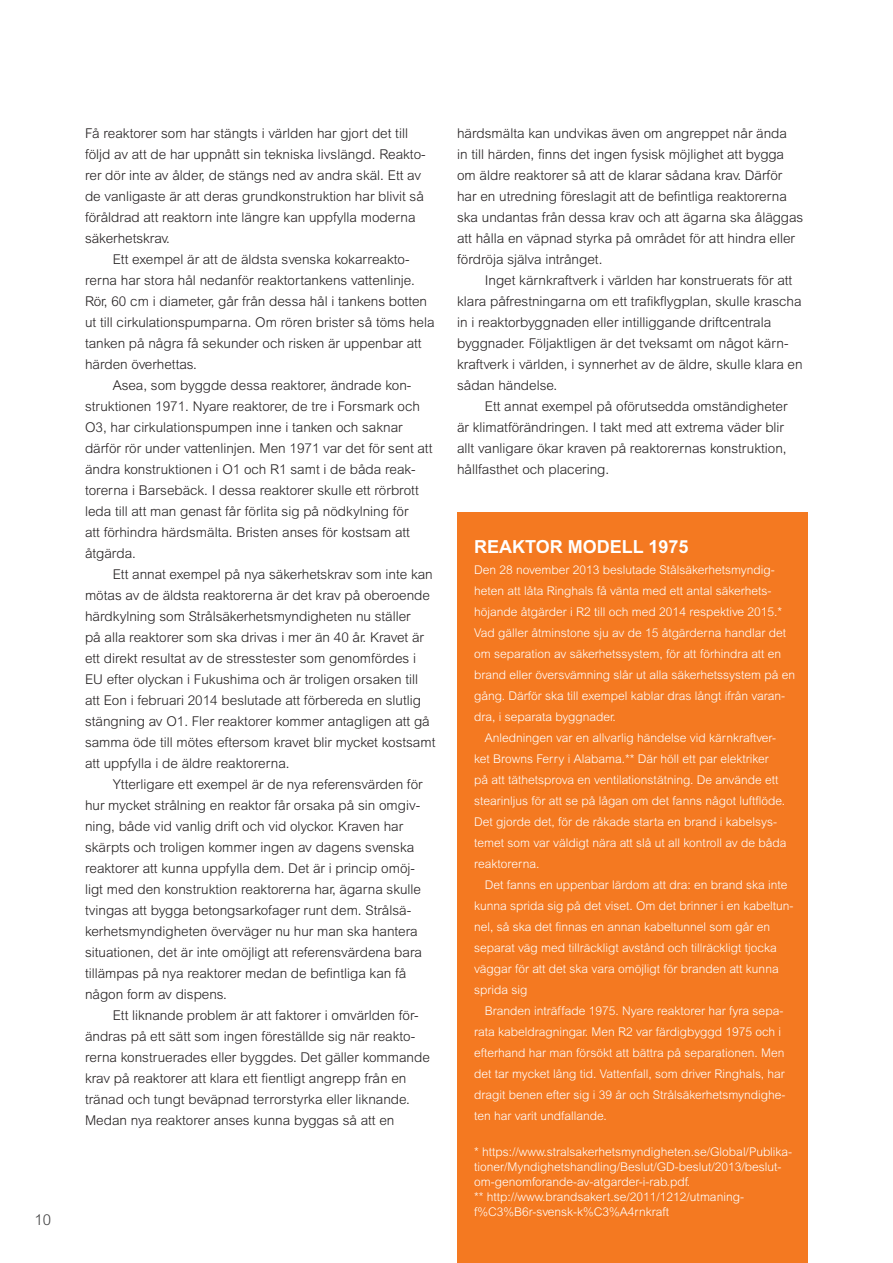
<style>
.page{position:relative;width:893px;height:1263px;background:#fff}
.page>*{position:absolute;margin:0;border:0;box-sizing:border-box;transform-origin:0 0}
.t1{font:700 18px "Arial MT Std";color:#fff}
.t2{font:300 15px "Arial MT Std";color:#3e3e3f}
.t3{font:300 13.5px/21px "Arial MT Std";color:#231f20}
.t4{font:300 12px/15px "Arial MT Std";color:#fff}
</style>
<div class="page">
<div style="left:457px;top:512px;width:351px;height:751px;background:#f47921"></div>
<p class="t2" style="left:34px;top:1211px;width:18px">10</p>
<p class="t3" style="left:85px;top:123px;width:342px">Få reaktorer som har stängts i världen har gjort det till följd av att de har uppnått sin tekniska livslängd. Reakto&shy;rer dör inte av ålder, de stängs ned av andra skäl. Ett av de vanligaste är att deras grundkonstruktion har blivit så föråldrad att reaktorn inte längre kan uppfylla moderna säkerhetskrav.</p>
<p class="t3" style="left:113px;top:249px;width:298px">Ett exempel är att de äldsta svenska kokarreakto-</p>
<p class="t3" style="left:85px;top:270px;width:331px">rerna har stora hål nedanför reaktortankens vattenlinje.</p>
<p class="t3" style="left:85px;top:291px;width:344px">Rör, 60 cm i diameter, går från dessa hål i tankens botten</p>
<p class="t3" style="left:85px;top:312px;width:351px">ut till cirkulationspumparna. Om rören brister så töms hela</p>
<p class="t3" style="left:85px;top:333px;width:338px">tanken på några få sekunder och risken är uppenbar att</p>
<p class="t3" style="left:85px;top:354px;width:113px">härden överhettas.</p>
<p class="t3" style="left:113px;top:375px;width:300px">Asea, som byggde dessa reaktorer, ändrade kon-</p>
<p class="t3" style="left:85px;top:396px;width:336px">struktionen 1971. Nyare reaktorer, de tre i Forsmark och</p>
<p class="t3" style="left:85px;top:417px;width:319px">O3, har cirkulationspumpen inne i tanken och saknar</p>
<p class="t3" style="left:85px;top:438px;width:349px">därför rör under vattenlinjen. Men 1971 var det för sent att</p>
<p class="t3" style="left:85px;top:459px;width:332px">ändra konstruktionen i O1 och R1 samt i de båda reak-</p>
<p class="t3" style="left:85px;top:480px;width:335px">torerna i Barsebäck. I dessa reaktorer skulle ett rörbrott</p>
<p class="t3" style="left:85px;top:501px;width:325px">leda till att man genast får förlita sig på nödkylning för</p>
<p class="t3" style="left:85px;top:522px;width:326px">att förhindra härdsmälta. Bristen anses för kostsam att</p>
<p class="t3" style="left:85px;top:543px;width:52px">åtgärda.</p>
<p class="t3" style="left:113px;top:564px;width:322px">Ett annat exempel på nya säkerhetskrav som inte kan</p>
<p class="t3" style="left:85px;top:585px;width:346px">mötas av de äldsta reaktorerna är det krav på oberoende</p>
<p class="t3" style="left:85px;top:606px;width:327px">härdkylning som Strålsäkerhetsmyndigheten nu ställer</p>
<p class="t3" style="left:85px;top:627px;width:340px">på alla reaktorer som ska drivas i mer än 40 år. Kravet är</p>
<p class="t3" style="left:85px;top:648px;width:333px">ett direkt resultat av de stresstester som genomfördes i</p>
<p class="t3" style="left:85px;top:669px;width:335px">EU efter olyckan i Fukushima och är troligen orsaken till</p>
<p class="t3" style="left:85px;top:690px;width:337px">att Eon i februari 2014 beslutade att förbereda en slutlig</p>
<p class="t3" style="left:85px;top:711px;width:346px">stängning av O1. Fler reaktorer kommer antagligen att gå</p>
<p class="t3" style="left:85px;top:732px;width:352px">samma öde till mötes eftersom kravet blir mycket kostsamt</p>
<p class="t3" style="left:85px;top:753px;width:206px">att uppfylla i de äldre reaktorerna.</p>
<p class="t3" style="left:113px;top:774px;width:312px">Ytterligare ett exempel är de nya referensvärden för</p>
<p class="t3" style="left:85px;top:795px;width:337px">hur mycket strålning en reaktor får orsaka på sin omgiv-</p>
<p class="t3" style="left:85px;top:816px;width:320px">ning, både vid vanlig drift och vid olyckor. Kraven har</p>
<p class="t3" style="left:85px;top:837px;width:331px">skärpts och troligen kommer ingen av dagens svenska</p>
<p class="t3" style="left:85px;top:858px;width:331px">reaktorer att kunna uppfylla dem. Det är i princip omöj-</p>
<p class="t3" style="left:85px;top:879px;width:338px">ligt med den konstruktion reaktorerna har, ägarna skulle</p>
<p class="t3" style="left:85px;top:900px;width:328px">tvingas att bygga betongsarkofager runt dem. Strålsä-</p>
<p class="t3" style="left:85px;top:921px;width:334px">kerhetsmyndigheten överväger nu hur man ska hantera</p>
<p class="t3" style="left:85px;top:942px;width:338px">situationen, det är inte omöjligt att referensvärdena bara</p>
<p class="t3" style="left:85px;top:963px;width:323px">tillämpas på nya reaktorer medan de befintliga kan få</p>
<p class="t3" style="left:85px;top:984px;width:143px">någon form av dispens.</p>
<p class="t3" style="left:113px;top:1005px;width:307px">Ett liknande problem är att faktorer i omvärlden för-</p>
<p class="t3" style="left:85px;top:1026px;width:332px">ändras på ett sätt som ingen föreställde sig när reakto-</p>
<p class="t3" style="left:85px;top:1047px;width:346px">rerna konstruerades eller byggdes. Det gäller kommande</p>
<p class="t3" style="left:85px;top:1068px;width:323px">krav på reaktorer att klara ett fientligt angrepp från en</p>
<p class="t3" style="left:85px;top:1089px;width:326px">tränad och tungt beväpnad terrorstyrka eller liknande.</p>
<p class="t3" style="left:85px;top:1110px;width:311px">Medan nya reaktorer anses kunna byggas så att en</p>
<p class="t3" style="left:457px;top:123px;width:348px">härdsmälta kan undvikas även om angreppet når ända<br>in till härden, finns det ingen fysisk möjlighet att bygga om äldre reaktorer så att de klarar sådana krav. Därför har en utredning föreslagit att de befintliga reaktorerna ska undantas från dessa krav och att ägarna ska åläggas att hålla en väpnad styrka på området för att hindra eller fördröja själva intrånget.</p>
<p class="t3" style="left:457px;top:270px;width:347px;text-indent:28px">Inget kärnkraftverk i världen har konstruerats för att klara påfrestningarna om ett trafikflygplan, skulle krascha in i reaktorbyggnaden eller intilliggande driftcentrala byggnader. Följaktligen är det tveksamt om något kärn&shy;kraftverk i världen, i synnerhet av de äldre, skulle klara en sådan händelse.</p>
<p class="t3" style="left:457px;top:396px;width:332px;text-indent:28px">Ett annat exempel på oförutsedda omständigheter är klimatförändringen. I takt med att extrema väder blir allt vanligare ökar kraven på reaktorernas konstruktion, hållfasthet och placering.</p>
<h1 class="t1" style="left:474px;top:536px;width:216px">REAKTOR MODELL 1975</h1>
<p class="t4" style="left:474px;top:562px;width:302px">Den 28 november 2013 beslutade Stålsäkerhetsmyndig-</p>
<p class="t4" style="left:474px;top:583px;width:299px">heten att låta Ringhals få vänta med ett antal säkerhets-</p>
<p class="t4" style="left:474px;top:604px;width:310px">höjande åtgärder i R2 till och med 2014 respektive 2015.*</p>
<p class="t4" style="left:474px;top:625px;width:314px">Vad gäller åtminstone sju av de 15 åtgärderna handlar det</p>
<p class="t4" style="left:474px;top:646px;width:309px">om separation av säkerhetssystem, för att förhindra att en</p>
<p class="t4" style="left:474px;top:667px;width:322px">brand eller översvämning slår ut alla säkerhetssystem på en</p>
<p class="t4" style="left:474px;top:688px;width:313px">gång. Därför ska till exempel kablar dras långt ifrån varan-</p>
<p class="t4" style="left:474px;top:709px;width:143px">dra, i separata byggnader.</p>
<p class="t4" style="left:485px;top:730px;width:293px">Anledningen var en allvarlig händelse vid kärnkraftver-</p>
<p class="t4" style="left:474px;top:751px;width:296px">ket Browns Ferry i Alabama.** Där höll ett par elektriker</p>
<p class="t4" style="left:474px;top:772px;width:306px">på att täthetsprova en ventilationstätning. De använde ett</p>
<p class="t4" style="left:474px;top:793px;width:312px">stearinljus för att se på lågan om det fanns något luftflöde.</p>
<p class="t4" style="left:474px;top:814px;width:304px">Det gjorde det, för de råkade starta en brand i kabelsys-</p>
<p class="t4" style="left:474px;top:835px;width:314px">temet som var väldigt nära att slå ut all kontroll av de båda</p>
<p class="t4" style="left:474px;top:856px;width:67px">reaktorerna.</p>
<p class="t4" style="left:485px;top:877px;width:304px">Det fanns en uppenbar lärdom att dra: en brand ska inte</p>
<p class="t4" style="left:474px;top:898px;width:321px">kunna sprida sig på det viset. Om det brinner i en kabeltun-</p>
<p class="t4" style="left:474px;top:919px;width:298px">nel, så ska det finnas en annan kabeltunnel som går en</p>
<p class="t4" style="left:474px;top:940px;width:304px">separat väg med tillräckligt avstånd och tillräckligt tjocka</p>
<p class="t4" style="left:474px;top:961px;width:306px">väggar för att det ska vara omöjligt för branden att kunna</p>
<p class="t4" style="left:474px;top:982px;width:55px">sprida sig</p>
<p class="t4" style="left:485px;top:1003px;width:300px">Branden inträffade 1975. Nyare reaktorer har fyra sepa-</p>
<p class="t4" style="left:474px;top:1024px;width:309px">rata kabeldragningar. Men R2 var färdigbyggd 1975 och i</p>
<p class="t4" style="left:474px;top:1045px;width:312px">efterhand har man försökt att bättra på separationen. Men</p>
<p class="t4" style="left:474px;top:1066px;width:312px">det tar mycket lång tid. Vattenfall, som driver Ringhals, har</p>
<p class="t4" style="left:474px;top:1087px;width:313px">dragit benen efter sig i 39 år och Strålsäkerhetsmyndighe-</p>
<p class="t4" style="left:474px;top:1108px;width:134px">ten har varit undfallande.</p>
<p class="t4" style="left:474px;top:1144px;width:320px">* https://www.stralsakerhetsmyndigheten.se/Global/Publika&shy;tioner/Myndighetshandling/Beslut/GD-beslut/2013/beslut&shy;om-genomforande-av-atgarder-i-rab.pdf.<br>** http://www.brandsakert.se/2011/1212/utmaning&shy;f%C3%B6r-svensk-k%C3%A4rnkraft</p>
</div>
